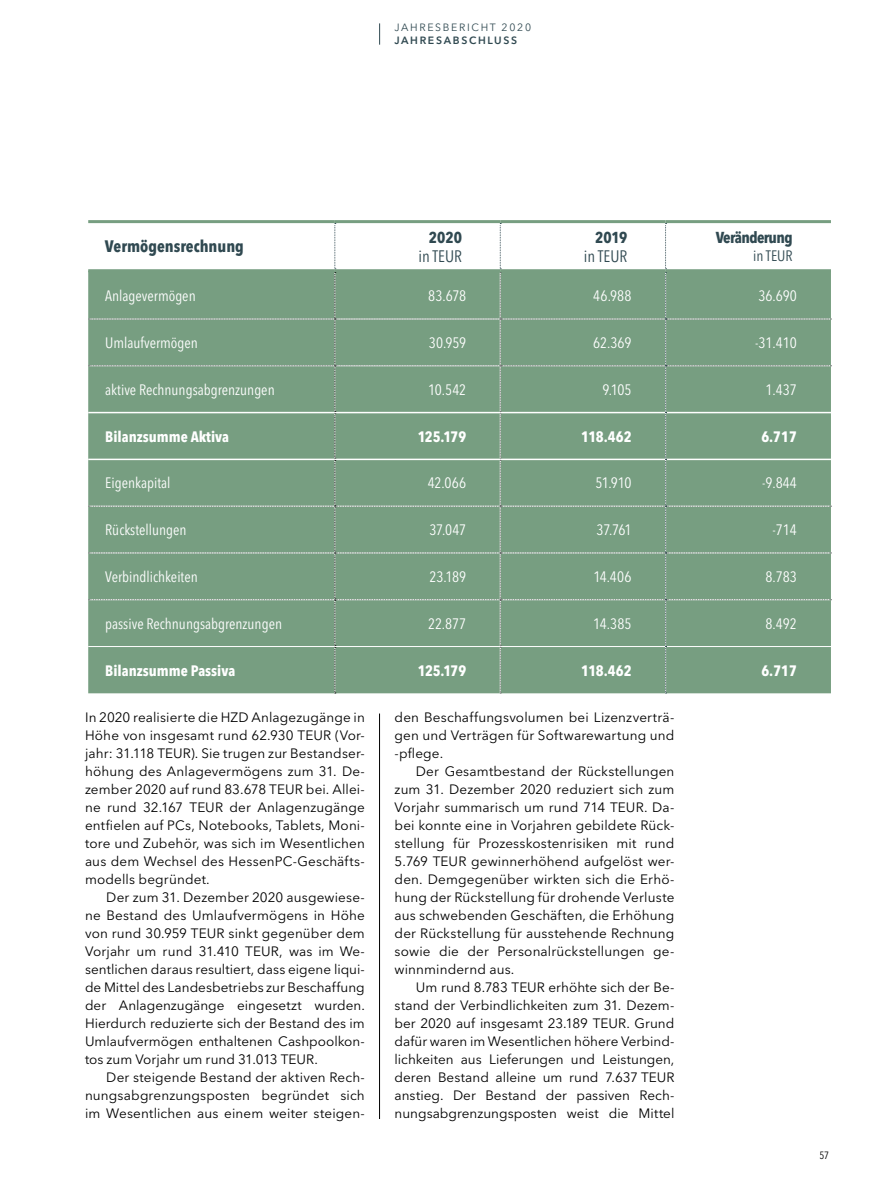
<style>
.page{position:relative;width:893px;height:1191px;background:#fff}
.page>*{position:absolute;margin:0;border:0;box-sizing:border-box;transform-origin:0 0}
.t1{font:700 condensed 16.5px "Avenir Next LT Pro";color:#304951}
.t2{font:condensed 16.5px "Avenir Next LT Pro";color:#304951}
.t3{font:700 condensed 15.75px "Avenir Next LT Pro";letter-spacing:-.04em;color:#304951}
.t4{font:condensed 15px "Avenir Next LT Pro";color:#fff}
.t5{font:700 condensed 15px "Avenir Next LT Pro";color:#fff}
.t6{font:condensed 15px "Avenir Next LT Pro";color:#304951}
.t7{font:13.5px/18px "Avenir Next LT Pro";letter-spacing:.01em;color:#000;text-align:justify}
.t8{font:10.5px "Avenir Next LT Pro";letter-spacing:.16em;color:#304951}
.t9{font:600 10.5px "Avenir Next LT Pro";letter-spacing:.16em;color:#304951}
.t10{font:condensed 10.5px "Avenir Next LT Pro";color:#000}
</style>
<div class="page">
<svg style="left:379px;top:23px;width:1px;height:22px"></svg>
<svg style="left:89px;top:223px;width:743px;height:470px;background:#86a98f"></svg>
<hr style="left:88px;top:220px;width:247px;height:3px;background:#779e81">
<hr style="left:335px;top:220px;width:165px;height:3px;background:#779e81">
<hr style="left:500px;top:220px;width:166px;height:3px;background:#779e81">
<hr style="left:666px;top:220px;width:165px;height:3px;background:#779e81">
<hr style="left:88px;top:269px;width:247px;height:3px;background:#779e81">
<hr style="left:335px;top:269px;width:165px;height:3px;background:#779e81">
<hr style="left:500px;top:269px;width:166px;height:3px;background:#779e81">
<hr style="left:666px;top:269px;width:165px;height:3px;background:#779e81">
<hr style="left:379px;top:713px;width:1px;height:406px;background:#000">
<p class="t8" style="left:394px;top:21px;width:138px">JAHRESBERICHT 2020</p>
<p class="t9" style="left:394px;top:34px;width:124px">JAHRESABSCHLUSS</p>
<p class="t1" style="left:105px;top:236px;width:141px">Vermögensrechnung</p>
<p class="t3" style="left:429px;top:227px;width:35px">2020</p>
<p class="t2" style="left:418px;top:246px;width:45px">in TEUR</p>
<p class="t3" style="left:595px;top:227px;width:34px">2019</p>
<p class="t2" style="left:584px;top:246px;width:45px">in TEUR</p>
<p class="t3" style="left:716px;top:228px;width:79px">Veränderung</p>
<p class="t6" style="left:753px;top:247px;width:41px">in TEUR</p>
<p class="t4" style="left:105px;top:287px;width:92px">Anlagevermögen</p>
<p class="t4" style="left:428px;top:287px;width:40px">83.678</p>
<p class="t4" style="left:593px;top:287px;width:40px">46.988</p>
<p class="t4" style="left:758px;top:287px;width:40px">36.690</p>
<p class="t4" style="left:105px;top:334px;width:94px">Umlaufvermögen</p>
<p class="t4" style="left:429px;top:334px;width:39px">30.959</p>
<p class="t4" style="left:593px;top:334px;width:40px">62.369</p>
<p class="t4" style="left:755px;top:334px;width:43px">-31.410</p>
<p class="t4" style="left:105px;top:380px;width:171px">aktive Rechnungsabgrenzungen</p>
<p class="t4" style="left:428px;top:380px;width:40px">10.542</p>
<p class="t4" style="left:602px;top:380px;width:31px">9.105</p>
<p class="t4" style="left:765px;top:380px;width:33px">1.437</p>
<p class="t5" style="left:105px;top:427px;width:125px">Bilanzsumme Aktiva</p>
<p class="t5" style="left:418px;top:427px;width:50px">125.179</p>
<p class="t5" style="left:581px;top:427px;width:52px">118.462</p>
<p class="t5" style="left:761px;top:427px;width:37px">6.717</p>
<p class="t4" style="left:105px;top:474px;width:67px">Eigenkapital</p>
<p class="t4" style="left:428px;top:474px;width:40px">42.066</p>
<p class="t4" style="left:595px;top:474px;width:38px">51.910</p>
<p class="t4" style="left:762px;top:474px;width:36px">-9.844</p>
<p class="t4" style="left:105px;top:521px;width:83px">Rückstellungen</p>
<p class="t4" style="left:429px;top:521px;width:38px">37.047</p>
<p class="t4" style="left:597px;top:521px;width:36px">37.761</p>
<p class="t4" style="left:772px;top:521px;width:26px">-714</p>
<p class="t4" style="left:105px;top:568px;width:94px">Verbindlichkeiten</p>
<p class="t4" style="left:429px;top:568px;width:38px">23.189</p>
<p class="t4" style="left:593px;top:568px;width:40px">14.406</p>
<p class="t4" style="left:765px;top:568px;width:33px">8.783</p>
<p class="t4" style="left:105px;top:614px;width:178px">passive Rechnungsabgrenzungen</p>
<p class="t4" style="left:428px;top:614px;width:40px">22.877</p>
<p class="t4" style="left:593px;top:614px;width:40px">14.385</p>
<p class="t4" style="left:765px;top:614px;width:33px">8.492</p>
<p class="t5" style="left:105px;top:661px;width:132px">Bilanzsumme Passiva</p>
<p class="t5" style="left:418px;top:661px;width:50px">125.179</p>
<p class="t5" style="left:581px;top:661px;width:52px">118.462</p>
<p class="t5" style="left:761px;top:661px;width:37px">6.717</p>
<p class="t7" style="left:395px;top:708px;width:281px">den Beschaffungsvolumen bei Lizenzverträ&shy;gen und Verträgen für Softwarewartung und -pflege.</p>
<p class="t7" style="left:395px;top:762px;width:281px;text-indent:21px">Der Gesamtbestand der Rückstellungen zum 31. Dezember 2020 reduziert sich zum Vorjahr summarisch um rund 714 TEUR. Da&shy;bei konnte eine in Vorjahren gebildete Rück&shy;stellung für Prozesskostenrisiken mit rund 5.769 TEUR gewinnerhöhend aufgelöst wer&shy;den. Demgegenüber wirkten sich die Erhö&shy;hung der Rückstellung für drohende Verluste aus schwebenden Geschäften, die Erhöhung der Rückstellung für ausstehende Rechnung sowie die der Personalrückstellungen ge&shy;winnmindernd aus.</p>
<p class="t7" style="left:395px;top:978px;width:281px;text-indent:21px">Um rund 8.783 TEUR erhöhte sich der Be&shy;stand der Verbindlichkeiten zum 31. Dezem&shy;ber 2020 auf insgesamt 23.189 TEUR. Grund dafür waren im Wesentlichen höhere Verbind&shy;lichkeiten aus Lieferungen und Leistungen, deren Bestand alleine um rund 7.637 TEUR anstieg. Der Bestand der passiven Rech&shy;nungsabgrenzungsposten weist die Mittel</p>
<p class="t7" style="left:85px;top:708px;width:281px">In 2020 realisierte die HZD Anlagezugänge in Höhe von insgesamt rund 62.930 TEUR (Vor&shy;jahr: 31.118 TEUR). Sie trugen zur Bestandser&shy;höhung des Anlagevermögens zum 31. De&shy;zember 2020 auf rund 83.678 TEUR bei. Allei&shy;ne rund 32.167 TEUR der Anlagenzugänge entfielen auf PCs, Notebooks, Tablets, Moni&shy;tore und Zubehör, was sich im Wesentlichen aus dem Wechsel des HessenPC-Geschäfts&shy;modells begründet.</p>
<p class="t7" style="left:85px;top:888px;width:281px;text-indent:21px">Der zum 31. Dezember 2020 ausgewiese&shy;ne Bestand des Umlaufvermögens in Höhe von rund 30.959 TEUR sinkt gegenüber dem Vorjahr um rund 31.410 TEUR, was im We&shy;sentlichen daraus resultiert, dass eigene liqui&shy;de Mittel des Landesbetriebs zur Beschaffung der Anlagenzugänge eingesetzt wurden.<br>Hierdurch reduzierte sich der Bestand des im Umlaufvermögen enthaltenen Cashpoolkon&shy;tos zum Vorjahr um rund 31.013 TEUR.</p>
<p class="t7" style="left:85px;top:1068px;width:281px;text-indent:21px">Der steigende Bestand der aktiven Rech&shy;nungsabgrenzungsposten begründet sich im Wesentlichen aus einem weiter steigen-</p>
<p class="t10" style="left:819px;top:1148px;width:11px">57</p>
</div>
